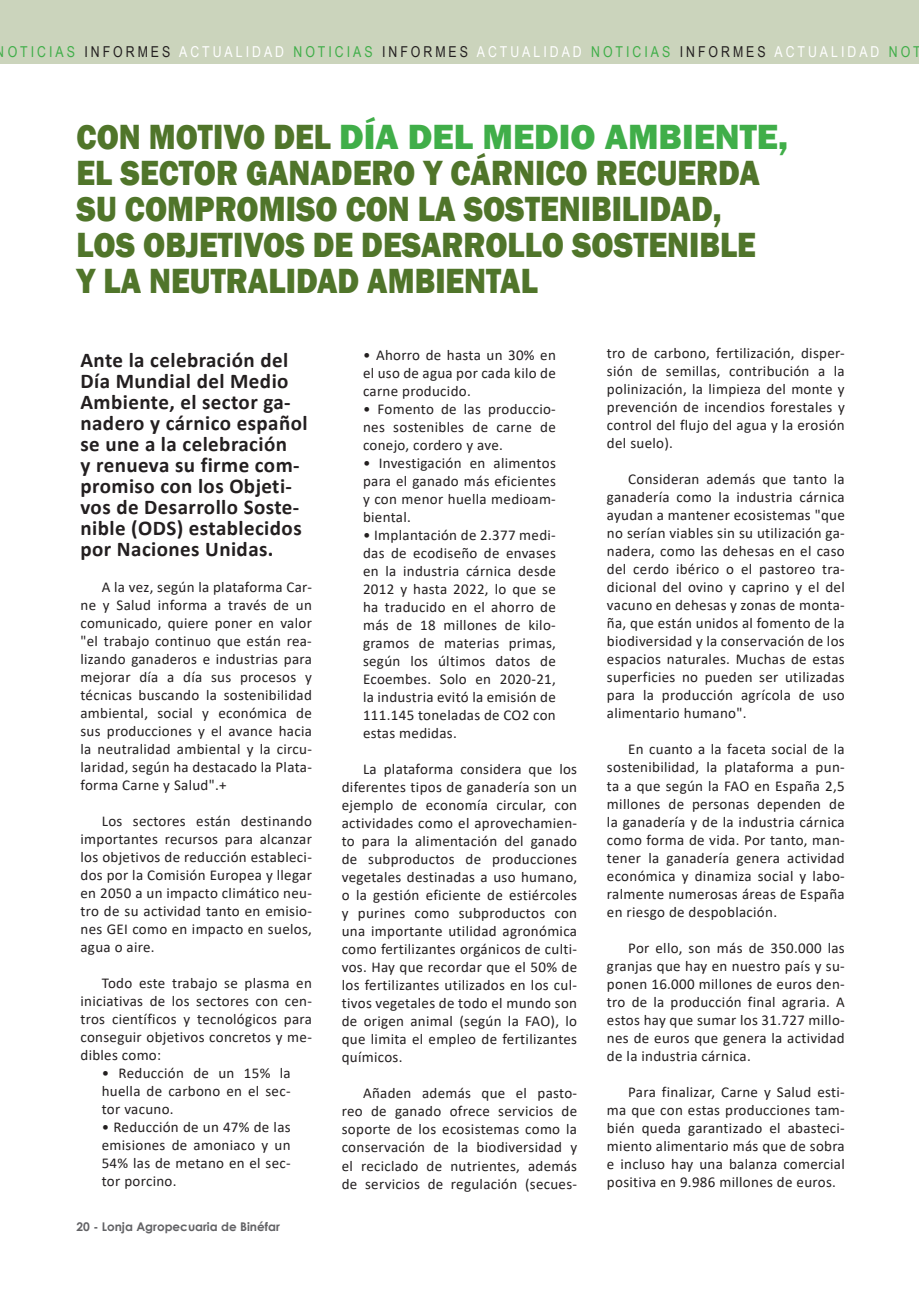
<style>
.page{position:relative;width:919px;height:1289px;background:#fff}
.page>*{position:absolute;margin:0;border:0;box-sizing:border-box;transform-origin:0 0}
.t1{font:800 36px/36px "Franklin Gothic";color:#50752a;scale:.89 1}
.t2{font:700 21px/21px "Calibri";letter-spacing:.02em;color:#231f20}
.t3{font:15px/18px "Calibri";letter-spacing:.02em;color:#231f20;text-align:justify}
.t4{font:15px "Arial Narrow";letter-spacing:.2em;color:#fff}
.t5{font:15px "Arial Narrow";letter-spacing:.2em;color:#231f20}
.t6{font:15px "Arial Narrow";letter-spacing:.2em;color:#40ae49}
.t7{font:700 12px "Century Gothic";color:#636366}
.s1{color:#40ae49}
</style>
<div class="page">
<div style="left:0;top:0;width:918px;height:64px;background:#cbd4bc"></div>
<p class="t6" style="left:-4px;top:40px;width:81px">NOTICIAS</p>
<p class="t5" style="left:84px;top:40px;width:87px">INFORMES</p>
<p class="t4" style="left:179px;top:40px;width:195px">ACTUALIDAD <span class="s1">NOTICIAS</span></p>
<p class="t5" style="left:382px;top:40px;width:87px">INFORMES</p>
<p class="t4" style="left:477px;top:40px;width:195px">ACTUALIDAD <span class="s1">NOTICIAS</span></p>
<p class="t5" style="left:679px;top:40px;width:87px">INFORMES</p>
<p class="t4" style="left:774px;top:40px;width:148px">ACTUALIDAD <span class="s1">NOT</span></p>
<h1 class="t1" style="left:77px;top:118px;width:801px">CON MOTIVO DEL <span class="s1">DÍA DEL MEDIO AMBIENTE, </span>EL SECTOR GANADERO Y CÁRNICO RECUERDA SU COMPROMISO CON LA SOSTENIBILIDAD, LOS OBJETIVOS DE DESARROLLO SOSTENIBLE<br>Y LA NEUTRALIDAD AMBIENTAL</h1>
<h2 class="t2" style="left:80px;top:349px;width:229px">Ante la celebración del<br>Día Mundial del Medio<br>Ambiente, el sector ga&shy;nadero y cárnico español se une a la celebración<br>y renueva su firme com&shy;promiso con los Objeti&shy;vos de Desarrollo Soste&shy;nible (ODS) establecidos por Naciones Unidas.</h2>
<p class="t3" style="left:80px;top:577px;width:233px;text-indent:21px">A la vez, según la plataforma Car&shy;ne y Salud informa a través de un comunicado, quiere poner en valor "el trabajo continuo que están rea&shy;lizando ganaderos e industrias para mejorar día a día sus procesos y técnicas buscando la sostenibilidad ambiental, social y económica de sus producciones y el avance hacia la neutralidad ambiental y la circu&shy;laridad, según ha destacado la Plata&shy;forma Carne y Salud".+</p>
<p class="t3" style="left:80px;top:811px;width:233px;text-indent:21px">Los sectores están destinando importantes recursos para alcanzar los objetivos de reducción estableci&shy;dos por la Comisión Europea y llegar en 2050 a un impacto climático neu&shy;tro de su actividad tanto en emisio&shy;nes GEI como en impacto en suelos, agua o aire.</p>
<p class="t3" style="left:80px;top:973px;width:233px;text-indent:21px">Todo este trabajo se plasma en iniciativas de los sectores con cen&shy;tros científicos y tecnológicos para conseguir objetivos concretos y me&shy;dibles como:</p>
<p class="t3" style="left:102px;top:1063px;width:190px">• Reducción de un 15% la huella de carbono en el sec&shy;tor vacuno.</p>
<p class="t3" style="left:102px;top:1117px;width:190px">• Reducción de un 47% de las emisiones de amoniaco y un 54% las de metano en el sec&shy;tor porcino.</p>
<p class="t7" style="left:77px;top:1217px;width:205px">20 - Lonja Agropecuaria de Binéfar</p>
<p class="t3" style="left:363px;top:346px;width:194px">• Ahorro de hasta un 30% en el uso de agua por cada kilo de carne producido.</p>
<p class="t3" style="left:363px;top:400px;width:194px">• Fomento de las produccio&shy;nes sostenibles de carne de conejo, cordero y ave.</p>
<p class="t3" style="left:363px;top:454px;width:194px">• Investigación en alimentos para el ganado más eficientes y con menor huella medioam&shy;biental.</p>
<p class="t3" style="left:363px;top:526px;width:194px">• Implantación de 2.377 medi&shy;das de ecodiseño de envases en la industria cárnica desde 2012 y hasta 2022, lo que se ha traducido en el ahorro de más de 18 millones de kilo&shy;gramos de materias primas, según los últimos datos de Ecoembes. Solo en 2020-21, la industria evitó la emisión de 111.145 toneladas de CO2 con estas medidas.</p>
<p class="t3" style="left:342px;top:760px;width:237px;text-indent:21px">La plataforma considera que los diferentes tipos de ganadería son un ejemplo de economía circular, con actividades como el aprovechamien&shy;to para la alimentación del ganado de subproductos de producciones vegetales destinadas a uso humano, o la gestión eficiente de estiércoles y purines como subproductos con una importante utilidad agronómica como fertilizantes orgánicos de culti&shy;vos. Hay que recordar que el 50% de los fertilizantes utilizados en los cul&shy;tivos vegetales de todo el mundo son de origen animal (según la FAO), lo que limita el empleo de fertilizantes químicos.</p>
<p class="t3" style="left:342px;top:1084px;width:237px;text-indent:21px">Añaden además que el pasto&shy;reo de ganado ofrece servicios de soporte de los ecosistemas como la conservación de la biodiversidad y el reciclado de nutrientes, además de servicios de regulación (secues-</p>
<p class="t3" style="left:607px;top:344px;width:239px">tro de carbono, fertilización, disper&shy;sión de semillas, contribución a la polinización, la limpieza del monte y prevención de incendios forestales y control del flujo del agua y la erosión del suelo).</p>
<p class="t3" style="left:607px;top:470px;width:239px;text-indent:21px">Consideran además que tanto la ganadería como la industria cárnica ayudan a mantener ecosistemas "que no serían viables sin su utilización ga&shy;nadera, como las dehesas en el caso del cerdo ibérico o el pastoreo tra&shy;dicional del ovino y caprino y el del vacuno en dehesas y zonas de monta&shy;ña, que están unidos al fomento de la biodiversidad y la conservación de los espacios naturales. Muchas de estas superficies no pueden ser utilizadas para la producción agrícola de uso alimentario humano".</p>
<p class="t3" style="left:607px;top:740px;width:239px;text-indent:21px">En cuanto a la faceta social de la sostenibilidad, la plataforma a pun&shy;ta a que según la FAO en España 2,5 millones de personas dependen de la ganadería y de la industria cárnica como forma de vida. Por tanto, man&shy;tener la ganadería genera actividad económica y dinamiza social y labo&shy;ralmente numerosas áreas de España en riesgo de despoblación.</p>
<p class="t3" style="left:607px;top:938px;width:239px;text-indent:21px">Por ello, son más de 350.000 las granjas que hay en nuestro país y su&shy;ponen 16.000 millones de euros den&shy;tro de la producción final agraria. A estos hay que sumar los 31.727 millo&shy;nes de euros que genera la actividad de la industria cárnica.</p>
<p class="t3" style="left:607px;top:1082px;width:239px;text-indent:21px">Para finalizar, Carne y Salud esti&shy;ma que con estas producciones tam&shy;bién queda garantizado el abasteci&shy;miento alimentario más que de sobra e incluso hay una balanza comercial positiva en 9.986 millones de euros.</p>
</div>
